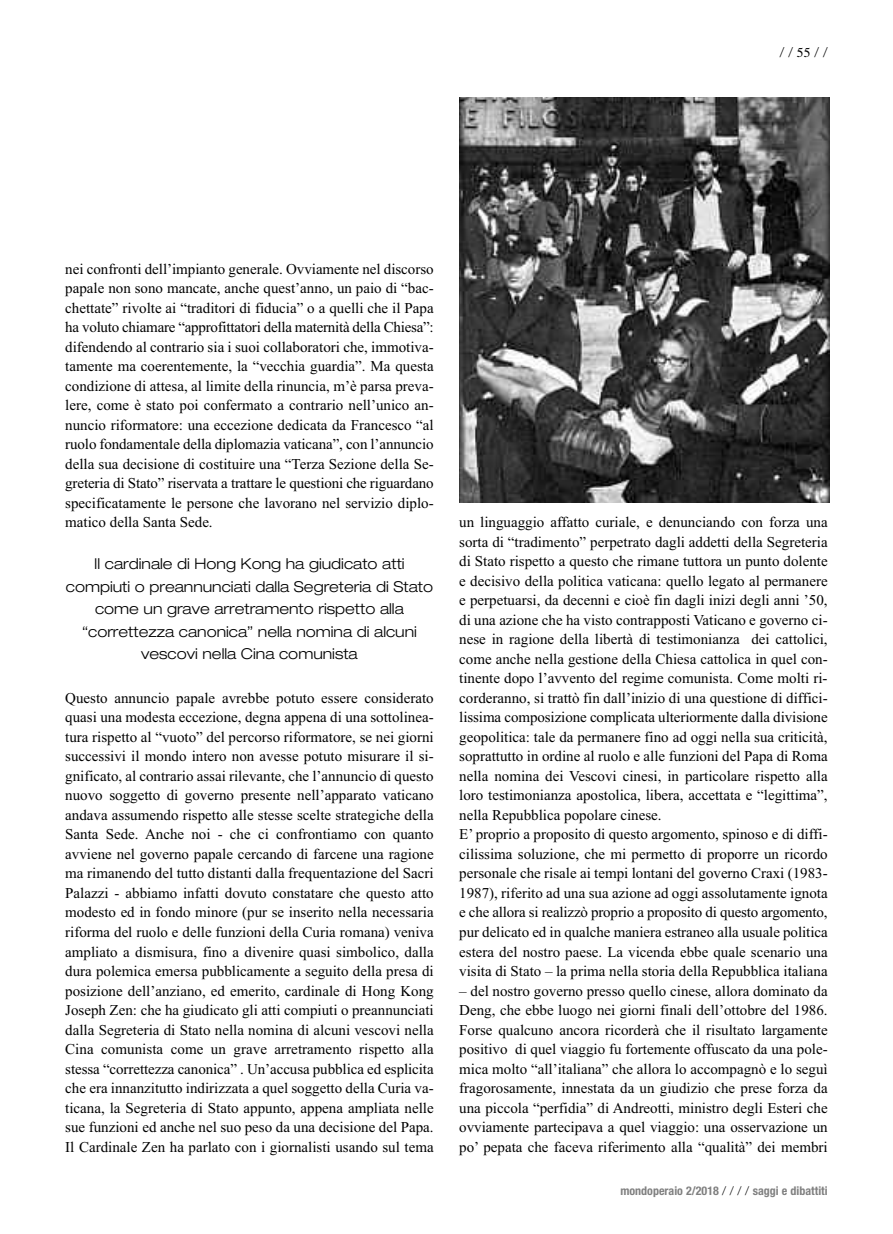
<style>
.page{position:relative;width:893px;height:1234px;background:#fff}
.page>*{position:absolute;margin:0;border:0;box-sizing:border-box;transform-origin:0 0}
.t1{font:15px/19.5px "Times New Roman";color:#000;text-align:justify}
.t2{font:300 expanded 15px/22.5px "Helvetica Neue";color:#000;text-align:center}
.t3{font:300 13.5px "Helvetica Neue";color:#000}
.t4{font:700 condensed 12px "Helvetica Neue";color:#808080}
.s1{font-family:"Times";font-weight:400}
.s2{font-weight:300;font-stretch:normal;color:#000}
</style>
<div class="page">
<img style="left:459px;top:98px;width:370px;height:404px">
<p class="t3" style="left:780px;top:44px;width:49px">//<span class="s1">55</span>//</p>
<p class="t1" style="left:65px;top:258px;width:370px">nei confronti dell’impianto generale. Ovviamente nel discorso papale non sono mancate, anche quest’anno, un paio di “bac&shy;chettate” rivolte ai “traditori di fiducia” o a quelli che il Papa ha voluto chiamare “approfittatori della maternità della Chiesa”: difendendo al contrario sia i suoi collaboratori che, immotiva&shy;tamente ma coerentemente, la “vecchia guardia”. Ma questa condizione di attesa, al limite della rinuncia, m’è parsa preva&shy;lere, come è stato poi confermato a contrario nell’unico an&shy;nuncio riformatore: una eccezione dedicata da Francesco “al ruolo fondamentale della diplomazia vaticana”, con l’annuncio della sua decisione di costituire una “Terza Sezione della Se&shy;greteria di Stato” riservata a trattare le questioni che riguardano specificatamente le persone che lavorano nel servizio diplo&shy;matico della Santa Sede.</p>
<p class="t2" style="left:66px;top:554px;width:369px">Il cardinale di Hong Kong ha giudicato atti compiuti o preannunciati dalla Segreteria di Stato come un grave arretramento rispetto alla “correttezza canonica” nella nomina di alcuni vescovi nella Cina comunista</p>
<p class="t1" style="left:65px;top:687px;width:370px">Questo annuncio papale avrebbe potuto essere considerato quasi una modesta eccezione, degna appena di una sottolinea&shy;tura rispetto al “vuoto” del percorso riformatore, se nei giorni successivi il mondo intero non avesse potuto misurare il si&shy;gnificato, al contrario assai rilevante, che l’annuncio di questo nuovo soggetto di governo presente nell’apparato vaticano andava assumendo rispetto alle stesse scelte strategiche della Santa Sede. Anche noi - che ci confrontiamo con quanto avviene nel governo papale cercando di farcene una ragione ma rimanendo del tutto distanti dalla frequentazione del Sacri Palazzi - abbiamo infatti dovuto constatare che questo atto modesto ed in fondo minore (pur se inserito nella necessaria riforma del ruolo e delle funzioni della Curia romana) veniva ampliato a dismisura, fino a divenire quasi simbolico, dalla dura polemica emersa pubblicamente a seguito della presa di posizione dell’anziano, ed emerito, cardinale di Hong Kong Joseph Zen: che ha giudicato gli atti compiuti o preannunciati dalla Segreteria di Stato nella nomina di alcuni vescovi nella Cina comunista come un grave arretramento rispetto alla stessa “correttezza canonica” . Un’accusa pubblica ed esplicita che era innanzitutto indirizzata a quel soggetto della Curia va&shy;ticana, la Segreteria di Stato appunto, appena ampliata nelle sue funzioni ed anche nel suo peso da una decisione del Papa.<br>Il Cardinale Zen ha parlato con i giornalisti usando sul tema</p>
<p class="t1" style="left:459px;top:512px;width:370px;text-align:left">un linguaggio affatto curiale, e denunciando con forza una sorta di “tradimento” perpetrato dagli addetti della Segreteria di Stato rispetto a questo che rimane tuttora un punto dolente e decisivo della politica vaticana: quello legato al permanere e perpetuarsi, da decenni e cioè fin dagli inizi degli anni ’50, di una azione che ha visto contrapposti Vaticano e governo ci&shy;nese in ragione della libertà di testimonianza dei cattolici, come anche nella gestione della Chiesa cattolica in quel con&shy;tinente dopo l’avvento del regime comunista. Come molti ri&shy;corderanno, si trattò fin dall’inizio di una questione di diffici&shy;lissima composizione complicata ulteriormente dalla divisione geopolitica: tale da permanere fino ad oggi nella sua criticità, soprattutto in ordine al ruolo e alle funzioni del Papa di Roma nella nomina dei Vescovi cinesi, in particolare rispetto alla loro testimonianza apostolica, libera, accettata e “legittima”, nella Repubblica popolare cinese.<br>E’ proprio a proposito di questo argomento, spinoso e di diffi&shy;cilissima soluzione, che mi permetto di proporre un ricordo personale che risale ai tempi lontani del governo Craxi (1983- 1987), riferito ad una sua azione ad oggi assolutamente ignota e che allora si realizzò proprio a proposito di questo argomento, pur delicato ed in qualche maniera estraneo alla usuale politica estera del nostro paese. La vicenda ebbe quale scenario una visita di Stato – la prima nella storia della Repubblica italiana</p>
<p class="t1" style="left:459px;top:980px;width:370px">– del nostro governo presso quello cinese, allora dominato da Deng, che ebbe luogo nei giorni finali dell’ottobre del 1986.<br>Forse qualcuno ancora ricorderà che il risultato largamente positivo di quel viaggio fu fortemente offuscato da una pole&shy;mica molto “all’italiana” che allora lo accompagnò e lo seguì fragorosamente, innestata da un giudizio che prese forza da una piccola “perfidia” di Andreotti, ministro degli Esteri che ovviamente partecipava a quel viaggio: una osservazione un po’ pepata che faceva riferimento alla “qualità” dei membri</p>
<p class="t4" style="left:620px;top:1180px;width:209px">mondoperaio 2/2018 <span class="s2">/ / / /</span> saggi e dibattiti</p>
</div>
